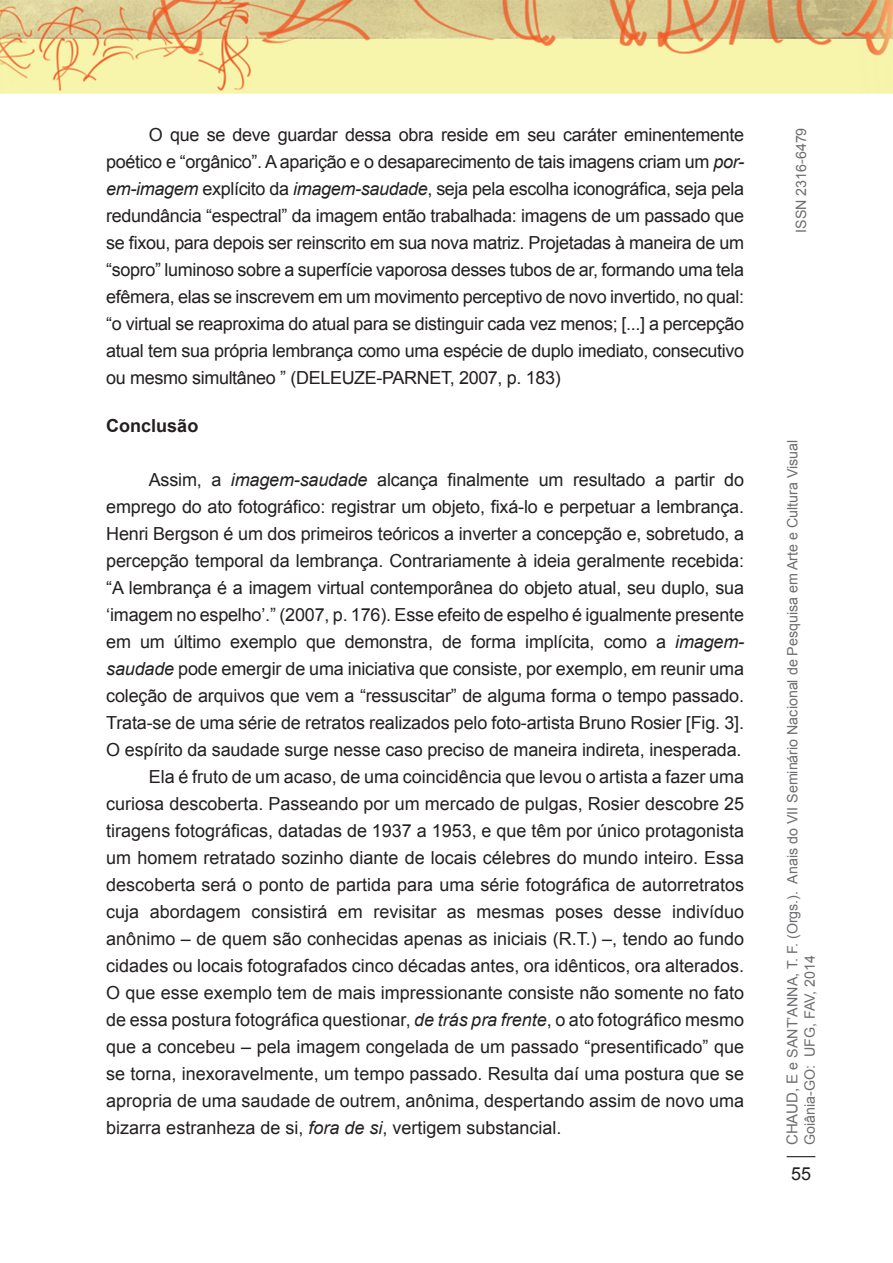
<style>
.page{position:relative;width:893px;height:1263px;background:#fff}
.page>*{position:absolute;margin:0;border:0;box-sizing:border-box;transform-origin:0 0}
.Paragrafo{font:18px/27px "Arial";letter-spacing:-.01em;color:#231f20;text-align:justify}
.Subtítulo{font:700 18px "Arial";color:#231f20}
.t1{font:14.25px/17.1px "Arial";color:#6c6d70}
.s1{font-style:italic}
.s2{font-size:15px}
</style>
<div class="page">
<svg style="left:787px;top:1156px;width:28px;height:1px"></svg>
<img style="left:0;top:0;width:893px;height:94px">
<p class="Paragrafo" style="left:106px;top:121px;width:639px;text-indent:43px">O que se deve guardar dessa obra reside em seu caráter eminentemente poético e “orgânico”. A aparição e o desaparecimento de tais imagens criam um <span class="s1">por&shy;em-imagem</span> explícito da <span class="s1">imagem-saudade</span>, seja pela escolha iconográfica, seja pela redundância “espectral” da imagem então trabalhada: imagens de um passado que se fixou, para depois ser reinscrito em sua nova matriz. Projetadas à maneira de um “sopro” luminoso sobre a superfície vaporosa desses tubos de ar, formando uma tela efêmera, elas se inscrevem em um movimento perceptivo de novo invertido, no qual: “o virtual se reaproxima do atual para se distinguir cada vez menos; [...] a percepção atual tem sua própria lembrança como uma espécie de duplo imediato, consecutivo ou mesmo simultâneo ” (DELEUZE-PARNET, 2007, p. 183)</p>
<p class="Subtítulo" style="left:106px;top:414px;width:94px">Conclusão</p>
<p class="Paragrafo" style="left:106px;top:467px;width:639px;text-indent:43px">Assim, a <span class="s1">imagem-saudade</span> alcança finalmente um resultado a partir do emprego do ato fotográfico: registrar um objeto, fixá-lo e perpetuar a lembrança.<br>Henri Bergson é um dos primeiros teóricos a inverter a concepção e, sobretudo, a percepção temporal da lembrança. Contrariamente à ideia geralmente recebida: “A lembrança é a imagem virtual contemporânea do objeto atual, seu duplo, sua ‘imagem no espelho’.” (2007, p. 176). Esse efeito de espelho é igualmente presente em um último exemplo que demonstra, de forma implícita, como a <span class="s1">imagem&shy;saudade</span> pode emergir de uma iniciativa que consiste, por exemplo, em reunir uma coleção de arquivos que vem a “ressuscitar” de alguma forma o tempo passado.<br>Trata-se de uma série de retratos realizados pelo foto-artista Bruno Rosier [Fig. 3].<br>O espírito da saudade surge nesse caso preciso de maneira indireta, inesperada.</p>
<p class="Paragrafo" style="left:106px;top:764px;width:639px;text-indent:43px">Ela é fruto de um acaso, de uma coincidência que levou o artista a fazer uma curiosa descoberta. Passeando por um mercado de pulgas, Rosier descobre 25 tiragens fotográficas, datadas de 1937 a 1953, e que têm por único protagonista um homem retratado sozinho diante de locais célebres do mundo inteiro. Essa descoberta será o ponto de partida para uma série fotográfica de autorretratos cuja abordagem consistirá em revisitar as mesmas poses desse indivíduo anônimo – de quem são conhecidas apenas as iniciais (R.T.) –, tendo ao fundo cidades ou locais fotografados cinco décadas antes, ora idênticos, ora alterados.<br>O que esse exemplo tem de mais impressionante consiste não somente no fato de essa postura fotográfica questionar, <span class="s1">de trás pra frente</span>, o ato fotográfico mesmo que a concebeu – pela imagem congelada de um passado “presentificado” que se torna, inexoravelmente, um tempo passado. Resulta daí uma postura que se apropria de uma saudade de outrem, anônima, despertando assim de novo uma bizarra estranheza de si, <span class="s1">fora de si</span>, vertigem substancial.</p>
<p class="t1" style="left:793px;top:233px;width:107px;rotate:-90deg">ISSN 2316-6479</p>
<p class="t1" style="left:784px;top:1145px;width:707px;rotate:-90deg"><span class="s2">CHAUD, E</span> e SANT’ANNA, T. F. (Orgs.). Anais do VII Seminário Nacional de Pesquisa em Arte e Cultura Visual<br>Goiânia-GO: UFG, FAV, 2014</p>
<p class="Paragrafo" style="left:791px;top:1160px;width:22px">55</p>
</div>
